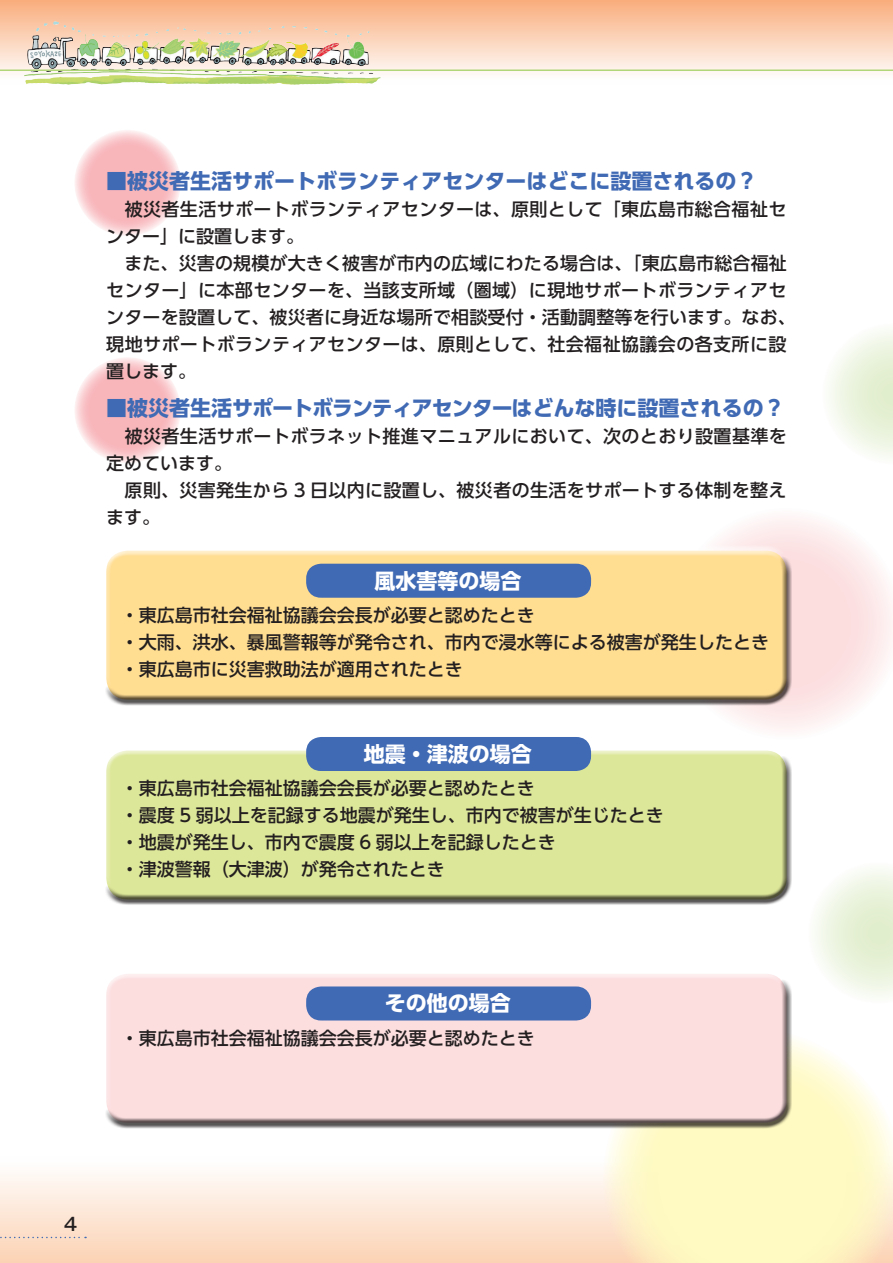
<style>
.page{position:relative;width:893px;height:1263px;background:#fff}
.page>*{position:absolute;margin:0;border:0;box-sizing:border-box;transform-origin:0 0}
.t1{font:700 21px "UD Shin Go Pro";color:#406ab4}
.t2{font:700 21px "UD Shin Go Pro";color:#fff}
.t3{font:500 18px/27px "UD Shin Go Pro";letter-spacing:.01em;color:#231f20}
.t4{font:500 18px "Gothic MB101 Pro";color:#231f20}
</style>
<div class="page">
<svg style="left:0;top:0;width:893px;height:85px"></svg>
<div style="left:0;top:1157px;width:893px;height:106px;background:linear-gradient(to bottom,#feffff,#fcd3b4)"></div>
<svg style="left:0;top:1237px;width:86px;height:1px"></svg>
<img style="left:36px;top:21px;width:334px;height:14px">
<hr style="left:0;top:70px;width:893px;height:1px;background:#8bc63e">
<svg style="left:829px;top:330px;width:64px;height:128px"></svg>
<svg style="left:671px;top:518px;width:222px;height:212px"></svg>
<svg style="left:815px;top:869px;width:78px;height:128px"></svg>
<svg style="left:603px;top:1040px;width:290px;height:223px;background:#fef8ca"></svg>
<svg style="left:74px;top:130px;width:107px;height:106px;background:#f9c3c7"></svg>
<svg style="left:74px;top:357px;width:107px;height:106px;background:#f9c3c7"></svg>
<div style="left:101px;top:545px;width:687px;height:147px;background:#fff;opacity:.75"></div>
<div style="left:105px;top:556px;width:687px;height:149px;background:#231f20;opacity:.75"></div>
<div style="left:101px;top:745px;width:687px;height:147px;background:#fff;opacity:.75"></div>
<div style="left:105px;top:756px;width:687px;height:149px;background:#231f20;opacity:.75"></div>
<div style="left:101px;top:968px;width:687px;height:147px;background:#fff;opacity:.75"></div>
<div style="left:105px;top:979px;width:687px;height:149px;background:#231f20;opacity:.75"></div>
<div style="left:306px;top:564px;width:285px;height:34px;background:#406ab4;border-radius:15px"></div>
<div style="left:306px;top:737px;width:285px;height:34px;background:#406ab4;border-radius:15px"></div>
<div style="left:306px;top:986px;width:285px;height:34px;background:#406ab4;border-radius:15px"></div>
<p class="t1" style="left:106px;top:163px;width:652px">■被災者生活サポートボランティアセンターはどこに設置されるの？</p>
<p class="t3" style="left:106px;top:195px;width:691px">　被災者生活サポートボランティアセンターは、原則として「東広島市総合福祉センター」に設置します。<br>　また、災害の規模が大きく被害が市内の広域にわたる場合は、「東広島市総合福祉センター」に本部センターを、当該支所域（圏域）に現地サポートボランティアセンターを設置して、被災者に身近な場所で相談受付・活動調整等を行います。なお、現地サポートボランティアセンターは、原則として、社会福祉協議会の各支所に設置します。</p>
<p class="t1" style="left:106px;top:391px;width:680px">■被災者生活サポートボランティアセンターはどんな時に設置されるの？</p>
<p class="t3" style="left:106px;top:423px;width:682px">　被災者生活サポートボラネット推進マニュアルにおいて、次のとおり設置基準を定めています。<br>　原則、災害発生から 3 日以内に設置し、被災者の生活をサポートする体制を整えます。</p>
<p class="t2" style="left:374px;top:563px;width:148px">風水害等の場合</p>
<p class="t3" style="left:121px;top:601px;width:650px">・東広島市社会福祉協議会会長が必要と認めたとき<br>・大雨、洪水、暴風警報等が発令され、市内で浸水等による被害が発生したとき・東広島市に災害救助法が適用されたとき</p>
<p class="t2" style="left:364px;top:737px;width:169px">地震・津波の場合</p>
<p class="t3" style="left:121px;top:774px;width:544px">・東広島市社会福祉協議会会長が必要と認めたとき<br>・震度 5 弱以上を記録する地震が発生し、市内で被害が生じたとき・地震が発生し、市内で震度 6 弱以上を記録したとき<br>・津波警報（大津波）が発令されたとき</p>
<p class="t2" style="left:385px;top:986px;width:127px">その他の場合</p>
<p class="t3" style="left:121px;top:1024px;width:416px">・東広島市社会福祉協議会会長が必要と認めたとき</p>
<p class="t4" style="left:64px;top:1209px;width:15px">4</p>
</div>
